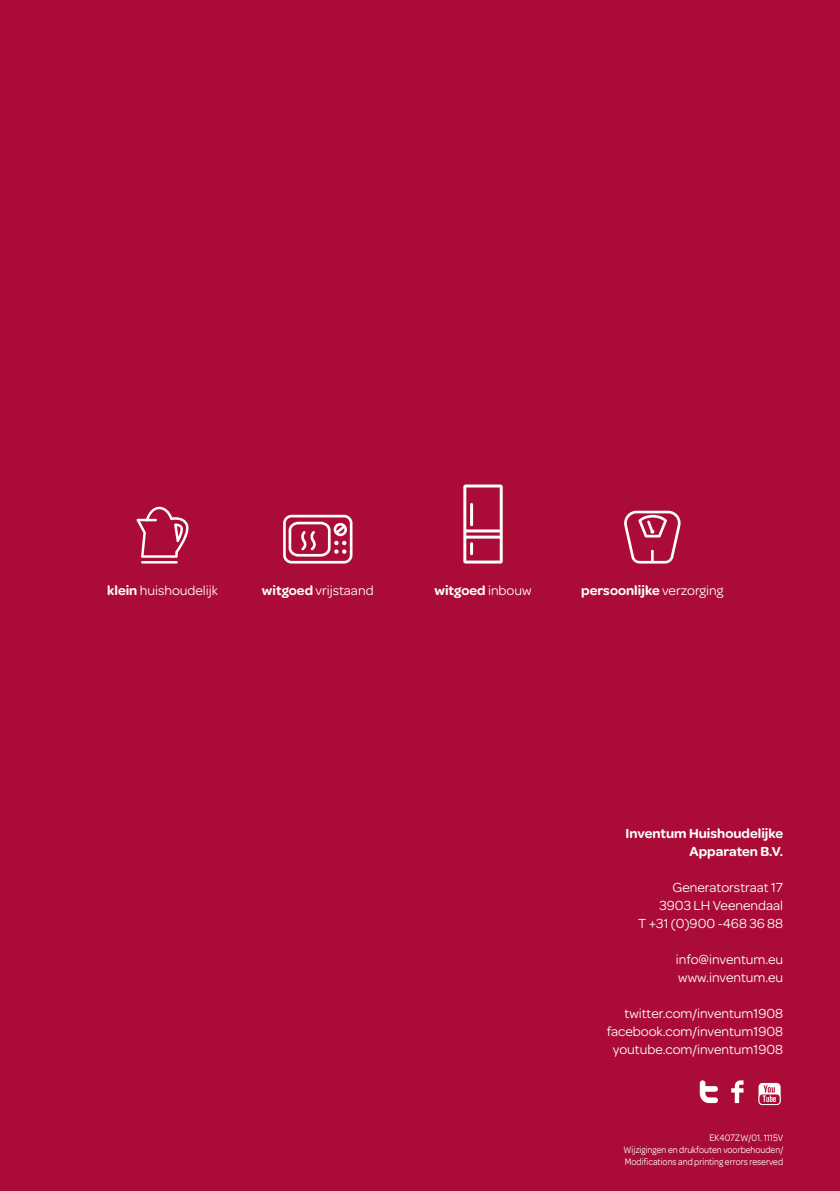
<style>
.page{position:relative;width:840px;height:1191px;background:#fff}
.page>*{position:absolute;margin:0;border:0;box-sizing:border-box;transform-origin:0 0}
.t1{font:14px/18px "Omnes";color:#fff;text-align:right}
.t2{font:600 14px/18px "Omnes";color:#fff;text-align:right}
.t3{font:10px/12px "Omnes";color:#fff;text-align:justify;scale:.9 1}
.s1{font-weight:600}
.s2{font-weight:400}
</style>
<div class="page">
<div style="left:0;top:0;width:839px;height:1191px;background:#ab0c37"></div>
<svg style="left:699px;top:1080px;width:18px;height:23px"></svg>
<svg style="left:731px;top:1080px;width:12px;height:23px"></svg>
<div style="left:758px;top:1083px;width:21px;height:21px;background:#fff;border-radius:3px"></div>
<div style="left:758px;top:1083px;width:21px;height:21px;border:1px solid #fff;border-radius:3px"></div>
<svg style="left:758px;top:1094px;width:21px;height:10px"></svg>
<div style="left:758px;top:1093px;width:21px;height:11px;border:1px solid #fff;border-radius:3px"></div>
<svg style="left:762px;top:1085px;width:13px;height:17px"></svg>
<hr style="left:141px;top:561px;width:37px;height:2px;background:#fff">
<svg style="left:136px;top:507px;width:53px;height:51px"></svg>
<svg style="left:463px;top:484px;width:39px;height:79px"></svg>
<svg style="left:624px;top:511px;width:56px;height:52px"></svg>
<svg style="left:283px;top:515px;width:69px;height:48px"></svg>
<p class="t1" style="left:107px;top:580px;width:112px"><span class="s1">klein</span> huishoudelijk</p>
<p class="t1" style="left:262px;top:580px;width:113px"><span class="s1">witgoed</span> vrijstaand</p>
<p class="t2" style="left:434px;top:580px;width:99px">witgoed <span class="s2">inbouw</span></p>
<p class="t2" style="left:581px;top:580px;width:143px">persoonlijke <span class="s2">verzorging</span></p>
<p class="t2" style="left:625px;top:823px;width:159px">Inventum Huishoudelijke<br>Apparaten B.V.</p>
<p class="t1" style="left:637px;top:877px;width:146px">Generatorstraat 17<br>3903 LH Veenendaal<br>T +31 (0)900 -468 36 88</p>
<p class="t1" style="left:675px;top:949px;width:109px;text-align:left">info@inventum.eu www.inventum.eu</p>
<p class="t1" style="left:606px;top:1003px;width:178px">twitter.com/inventum1908 facebook.com/inventum1908 youtube.com/inventum1908</p>
<p class="t3" style="left:623px;top:1131px;width:179px;text-indent:86px">EK407ZW/01. 1115V Wijzigingen en drukfouten voorbehouden/ Modifications and printing errors reserved</p>
</div>
